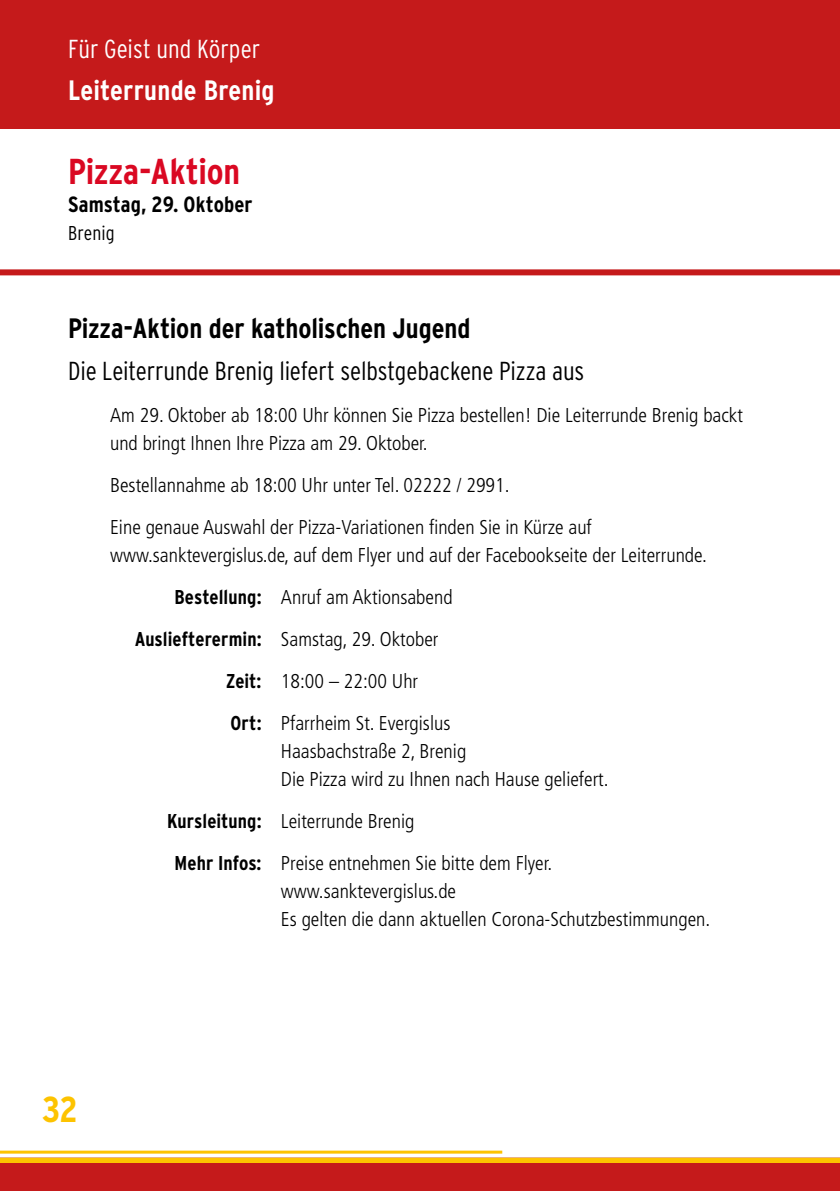
<style>
.page{position:relative;width:840px;height:1191px;background:#fff}
.page>*{position:absolute;margin:0;border:0;box-sizing:border-box;transform-origin:0 0}
.t1{font:700 36px "Interstate Condensed";letter-spacing:-.005em;color:#da0822}
.t2{font:700 36px "Interstate Condensed";color:#fdc300}
.t3{font:700 28px "Interstate Condensed";letter-spacing:-.005em;color:#000}
.t4{font:700 28px "Interstate Condensed";letter-spacing:.005em;color:#fff}
.t5{font:300 26px "Interstate Condensed";letter-spacing:-.005em;color:#000}
.t6{font:300 26px "Interstate Condensed";color:#fff}
.t7{font:700 22px "Interstate Condensed";letter-spacing:.005em;color:#000}
.t8{font:300 condensed 20px/28px "Frutiger LT Std";color:#000}
.t9{font:300 20px "Interstate Condensed";color:#000}
.s1{font-family:"Interstate Condensed";font-weight:700;font-stretch:normal}
</style>
<div class="page">
<div style="left:0;top:269px;width:839px;height:6px;background:#c51a1b"></div>
<hr style="left:0;top:1150px;width:502px;height:3px;background:#fdc300">
<div style="left:0;top:1157px;width:839px;height:6px;background:#fdc300"></div>
<div style="left:0;top:0;width:839px;height:128px;background:#c51a1b"></div>
<div style="left:0;top:1163px;width:839px;height:28px;background:#c51a1b"></div>
<h3 class="t6" style="left:68px;top:34px;width:193px">Für Geist und Körper</h3>
<h2 class="t4" style="left:68px;top:75px;width:208px">Leiterrunde Brenig</h2>
<h1 class="t1" style="left:68px;top:151px;width:173px">Pizza-Aktion</h1>
<p class="t7" style="left:68px;top:192px;width:186px">Samstag, 29. Oktober</p>
<p class="t9" style="left:68px;top:222px;width:48px">Brenig</p>
<h2 class="t3" style="left:68px;top:313px;width:403px">Pizza-Aktion der katholischen Jugend</h2>
<h3 class="t5" style="left:68px;top:356px;width:517px">Die Leiterrunde Brenig liefert selbstgebackene Pizza aus</h3>
<p class="t8" style="left:110px;top:401px;width:634px">Am 29. Oktober ab 18:00 Uhr können Sie Pizza bestellen! Die Leiterrunde Brenig backt und bringt Ihnen Ihre Pizza am 29. Oktober.</p>
<p class="t8" style="left:110px;top:464px;width:483px;line-height:42px">Bestellannahme ab 18:00 Uhr unter Tel. 02222 / 2991.<br>Eine genaue Auswahl der Pizza-Variationen finden Sie in Kürze auf</p>
<p class="t8" style="left:110px;top:541px;width:598px">www.sanktevergislus.de, auf dem Flyer und auf der Facebookseite der Leiterrunde.</p>
<p class="t8" style="left:174px;top:583px;width:279px"><span class="s1">Bestellung:</span> Anruf am Aktionsabend</p>
<p class="t8" style="left:135px;top:625px;width:305px"><span class="s1">Ausliefterermin:</span> Samstag, 29. Oktober</p>
<p class="t8" style="left:226px;top:667px;width:193px"><span class="s1">Zeit:</span> 18:00 – 22:00 Uhr</p>
<p class="t8" style="left:230px;top:709px;width:221px"><span class="s1">Ort:</span> Pfarrheim St. Evergislus</p>
<p class="t8" style="left:281px;top:737px;width:329px">Haasbachstraße 2, Brenig<br>Die Pizza wird zu Ihnen nach Hause geliefert.</p>
<p class="t8" style="left:174px;top:800px;width:379px;line-height:42px;text-indent:-7px"><span class="s1">Kursleitung:</span> Leiterrunde Brenig<br><span class="s1">Mehr Infos:</span> Preise entnehmen Sie bitte dem Flyer.</p>
<p class="t8" style="left:281px;top:877px;width:430px">www.sanktevergislus.de<br>Es gelten die dann aktuellen Corona-Schutzbestimmungen.</p>
<h1 class="t2" style="left:42px;top:1089px;width:38px">32</h1>
</div>
